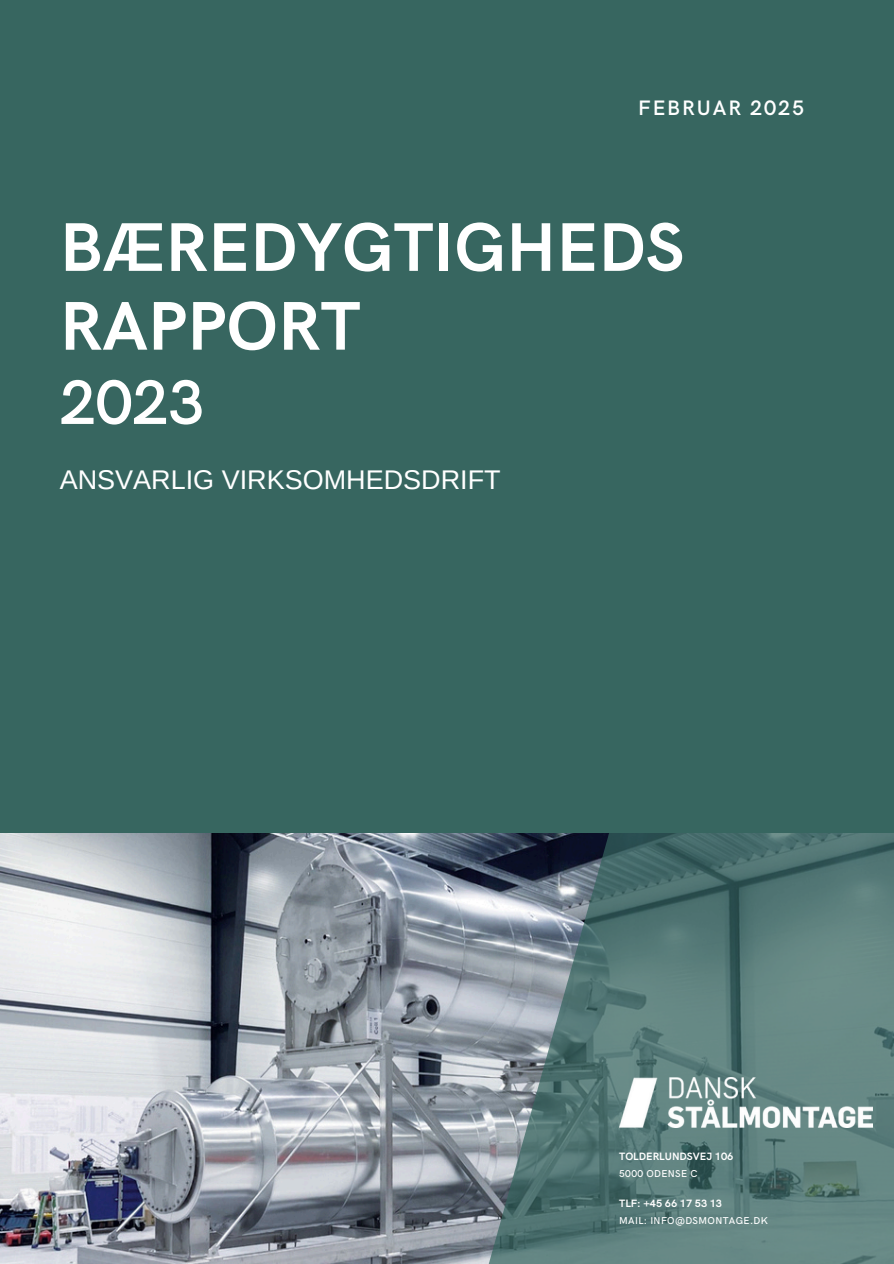
<style>
.page{position:relative;width:894px;height:1264px;background:#fff}
.page>*{position:absolute;margin:0;border:0;box-sizing:border-box;transform-origin:0 0}
.t1{font:700 69px/78.8px "HK Grotesk";color:#fff}
.t2{font:600 63px "HK Grotesk";color:#fff}
.t3{font:27px "Arimo";color:#fff}
.t4{font:600 21px "HK Grotesk";letter-spacing:.09em;color:#fff}
.t5{font:700 10.65px "HK Grotesk";color:#fff}
.t6{font:500 10.05px "HK Grotesk";letter-spacing:.035em;color:#fff}
</style>
<div class="page">
<img style="left:0;top:0;width:893px;height:1263px">
<img style="left:475px;top:691px;width:418px;height:572px">
<img style="left:619px;top:1077px;width:253px;height:50px">
<h1 class="t4" style="left:638px;top:96px;width:167px">FEBRUAR 2025</h1>
<p class="t1" style="left:60px;top:211px;width:625px">BÆREDYGTIGHEDS<br>RAPPORT</p>
<p class="t2" style="left:60px;top:367px;width:146px">2023</p>
<h3 class="t3" style="left:60px;top:465px;width:442px">ANSVARLIG VIRKSOMHEDSDRIFT</h3>
<p class="t5" style="left:619px;top:1150px;width:116px">TOLDERLUNDSVEJ 106</p>
<h2 class="t6" style="left:619px;top:1167px;width:80px">5000 ODENSE C</h2>
<p class="t5" style="left:619px;top:1197px;width:104px">TLF: +45 66 17 53 13</p>
<p class="t6" style="left:619px;top:1215px;width:150px">MAIL: INFO@DSMONTAGE.DK</p>
</div>
